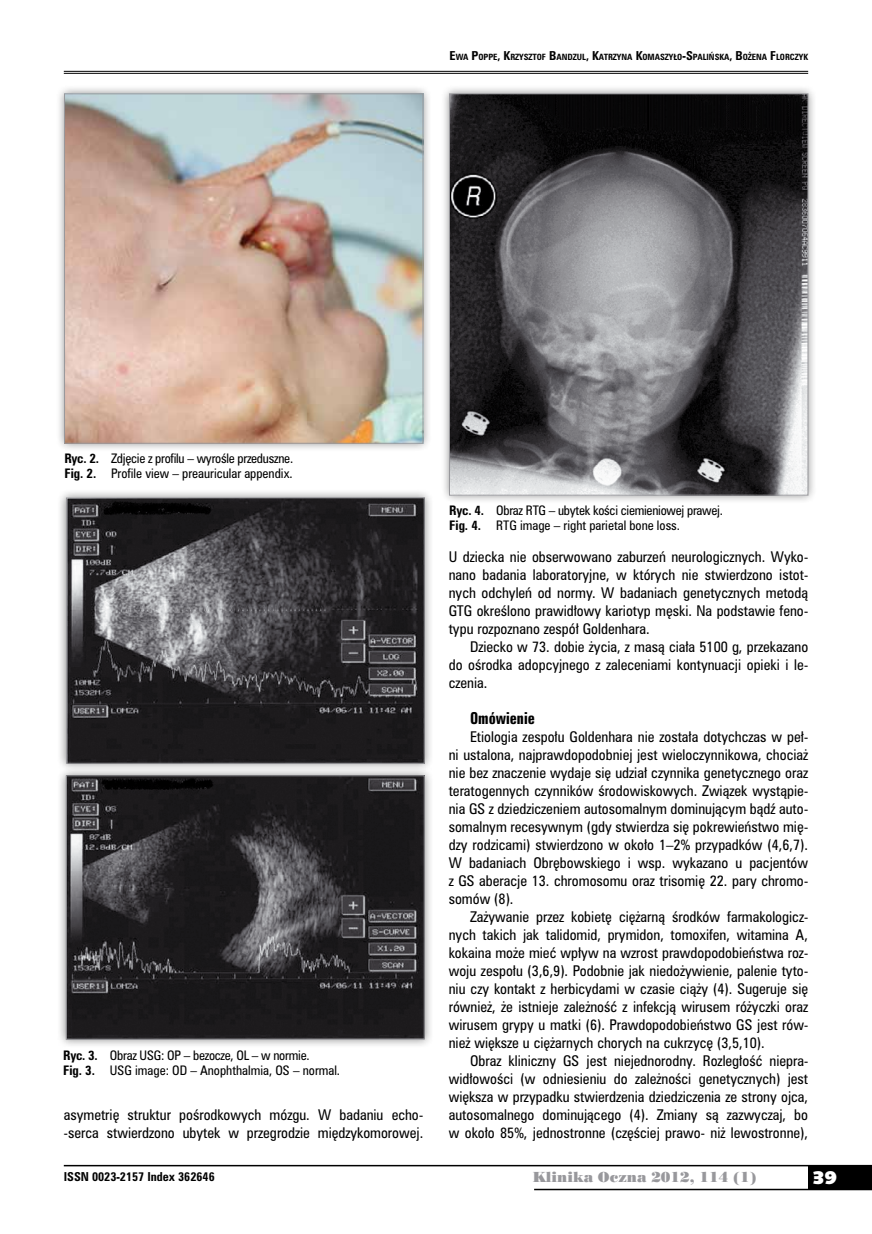
<style>
.page{position:relative;width:872px;height:1234px;background:#fff}
.page>*{position:absolute;margin:0;border:0;box-sizing:border-box;transform-origin:0 0}
.t1{font:18px "Humanst 531 U Blk PL";color:#fff}
.t2{font:15px "Zurich Bd X Cn PL";color:#000}
.t3{font:13.5px/18px "Zurich Cn PL";color:#000;text-align:justify}
.t4{font:13.5px "Poster Bodoni PL";color:#98989c}
.t5{font:12px/15px "Zurich Cn PL";letter-spacing:-.02em;color:#000}
.t6{font:12px/15px "Zurich Cn PL";color:#000}
.t7{font:700 11.25px "Zurich Cn PL";color:#000}
.t8{font:700 7.8px "Zurich Cn PL";color:#000}
.s1{font-size:11.25px}
.s2{font-weight:700}
</style>
<div class="page">
<div style="left:808px;top:1165px;width:64px;height:24px;background:#000"></div>
<hr style="left:64px;top:1164px;width:808px;height:2px;background:#000">
<hr style="left:534px;top:1188px;width:338px;height:1px;background:#000">
<hr style="left:64px;top:71px;width:744px;height:1px;background:#000">
<hr style="left:64px;top:73px;width:744px;height:1px;background:#000">
<div style="left:55px;top:85px;width:377px;height:367px;background:#000;opacity:.45"></div>
<img style="left:66px;top:96px;width:355px;height:345px">
<div style="left:64px;top:94px;width:359px;height:349px;border:1px solid #98989c"></div>
<div style="left:57px;top:766px;width:377px;height:282px;background:#000;opacity:.45"></div>
<img style="left:68px;top:777px;width:355px;height:260px">
<div style="left:66px;top:775px;width:359px;height:264px;border:1px solid #98989c"></div>
<div style="left:57px;top:488px;width:377px;height:284px;background:#000;opacity:.45"></div>
<img style="left:68px;top:499px;width:355px;height:262px">
<div style="left:66px;top:497px;width:359px;height:266px;border:1px solid #98989c"></div>
<div style="left:440px;top:85px;width:377px;height:419px;background:#000;opacity:.45"></div>
<img style="left:451px;top:96px;width:355px;height:397px">
<div style="left:449px;top:94px;width:359px;height:401px;border:1px solid #98989c"></div>
<p class="t8" style="left:449px;top:52px;width:360px"><span class="s1">E</span>WA <span class="s1">P</span>OPPE<span class="s1">, K</span>RZYSZTOF <span class="s1">B</span>ANDZUL<span class="s1">, K</span>ATRZYNA <span class="s1">K</span>OMASZYŁO<span class="s1">-S</span>PALIŃSKA<span class="s1">, B</span>OŻENA <span class="s1">F</span> LORCZYK</p>
<p class="t5" style="left:64px;top:451px;width:230px"><span class="s2">Ryc. 2.</span> Zdjęcie z profilu – wyrośle przeduszne.<br><span class="s2">Fig. 2.</span> Profile view – preauricular appendix.</p>
<p class="t6" style="left:63px;top:1046px;width:278px"><span class="s2">Ryc. 3.</span> Obraz USG: OP – bezocze, OL – w normie.<br><span class="s2">Fig. 3.</span> USG image: OD – Anophthalmia, OS – normal.</p>
<p class="t3" style="left:64px;top:1105px;width:361px">asymetrię struktur pośrodkowych mózgu. W badaniu echo--serca stwierdzono ubytek w przegrodzie międzykomorowej.</p>
<p class="t5" style="left:449px;top:503px;width:275px"><span class="s2">Ryc. 4.</span> Obraz RTG – ubytek kości ciemieniowej prawej.<br><span class="s2">Fig. 4.</span> RTG image – right parietal bone loss.</p>
<p class="t3" style="left:449px;top:547px;width:361px">U dziecka nie obserwowano zaburzeń neurologicznych. Wyko&shy;nano badania laboratoryjne, w których nie stwierdzono istot&shy;nych odchyleń od normy. W badaniach genetycznych metodą GTG określono prawidłowy kariotyp męski. Na podstawie feno&shy;typu rozpoznano zespół Goldenhara.</p>
<p class="t3" style="left:449px;top:637px;width:361px;text-indent:21px">Dziecko w 73. dobie życia, z masą ciała 5100 g, przekazano do ośrodka adopcyjnego z zaleceniami kontynuacji opieki i le&shy;czenia.</p>
<p class="t2" style="left:470px;top:708px;width:66px">Omówienie</p>
<p class="t3" style="left:449px;top:727px;width:361px;text-indent:21px">Etiologia zespołu Goldenhara nie została dotychczas w peł&shy;ni ustalona, najprawdopodobniej jest wieloczynnikowa, chociaż nie bez znaczenie wydaje się udział czynnika genetycznego oraz teratogennych czynników środowiskowych. Związek wystąpie&shy;nia GS z dziedziczeniem autosomalnym dominującym bądź auto&shy;somalnym recesywnym (gdy stwierdza się pokrewieństwo mię&shy;dzy rodzicami) stwierdzono w około 1–2% przypadków (4,6,7).<br>W badaniach Obrębowskiego i wsp. wykazano u pacjentów z GS aberacje 13. chromosomu oraz trisomię 22. pary chromo&shy;somów (8).</p>
<p class="t3" style="left:449px;top:907px;width:361px;text-indent:21px">Zażywanie przez kobietę ciężarną środków farmakologicz&shy;nych takich jak talidomid, prymidon, tomoxifen, witamina A, kokaina może mieć wpływ na wzrost prawdopodobieństwa roz&shy;woju zespołu (3,6,9). Podobnie jak niedożywienie, palenie tyto&shy;niu czy kontakt z herbicydami w czasie ciąży (4). Sugeruje się również, że istnieje zależność z infekcją wirusem różyczki oraz wirusem grypy u matki (6). Prawdopodobieństwo GS jest rów&shy;nież większe u ciężarnych chorych na cukrzycę (3,5,10).</p>
<p class="t3" style="left:449px;top:1051px;width:361px;text-indent:21px">Obraz kliniczny GS jest niejednorodny. Rozległość niepra&shy;widłowości (w odniesieniu do zależności genetycznych) jest większa w przypadku stwierdzenia dziedziczenia ze strony ojca, autosomalnego dominującego (4). Zmiany są zazwyczaj, bo w około 85%, jednostronne (częściej prawo- niż lewostronne),</p>
<p class="t7" style="left:64px;top:1168px;width:152px">ISSN 0023-2157 Index 362646</p>
<p class="t4" style="left:532px;top:1168px;width:225px">Klinika Oczna 2012, 114 (1)</p>
<h1 class="t1" style="left:812px;top:1165px;width:26px">39</h1>
</div>
